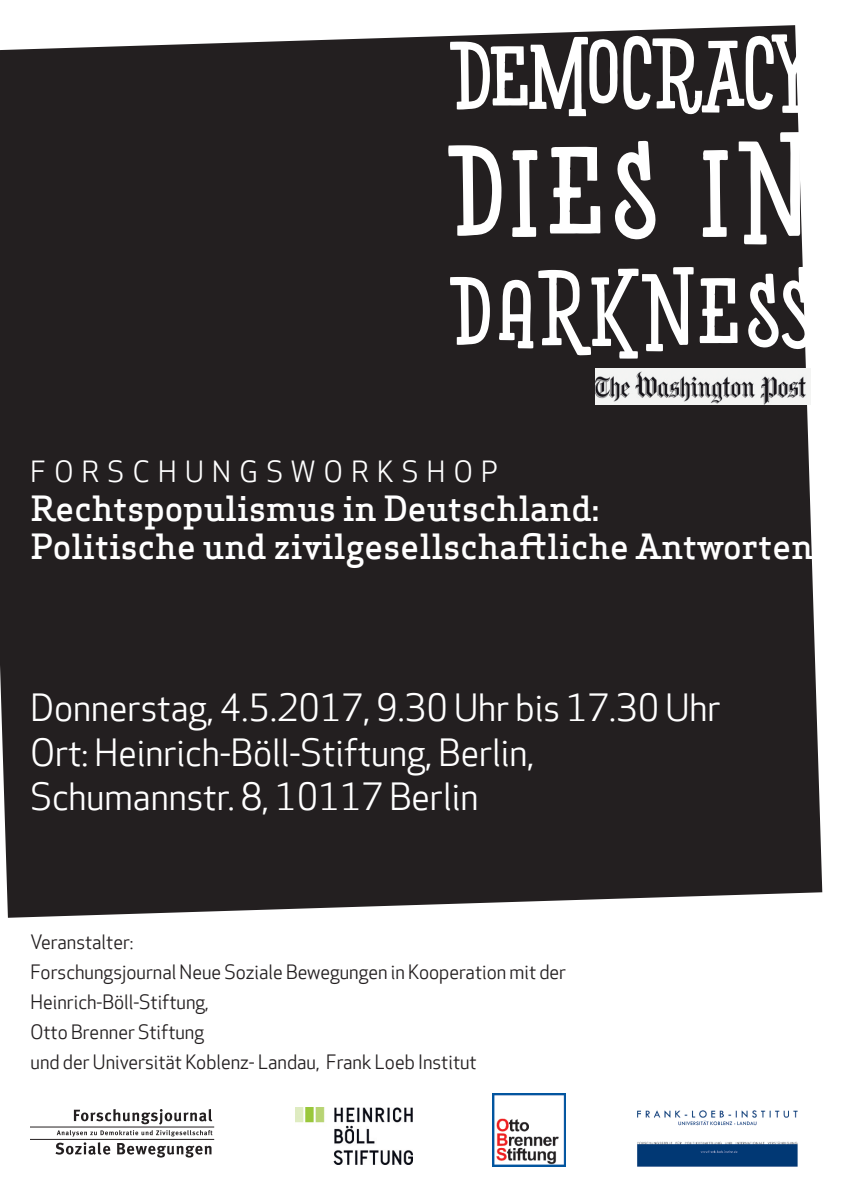
<style>
.page{position:relative;width:845px;height:1196px;background:#fff}
.page>*{position:absolute;margin:0;border:0;box-sizing:border-box;transform-origin:0 0}
.t1{font:192px "Pistacho Serif 2";letter-spacing:.05em;color:#fff}
.t2{font:144px "Pistacho Serif 2";color:#fff}
.t3{font:144px "Pistacho Serif 2";letter-spacing:.04em;color:#fff}
.t4{font:36px/44.8px "Apex New";color:#fff}
.t5{font:500 34px/38.8px "Apex Serif";color:#fff}
.t6{font:28px "Apex New";letter-spacing:.3em;color:#fff}
.t7{font:19px/30px "Apex New";color:#231f20}
</style>
<div class="page">
<div style="left:0;top:25px;width:822px;height:892px;background:#231f20"></div>
<img style="left:595px;top:369px;width:215px;height:36px">
<svg style="left:74px;top:1109px;width:138px;height:15px"></svg>
<svg style="left:55px;top:1142px;width:55px;height:12px"></svg>
<svg style="left:117px;top:1143px;width:94px;height:14px"></svg>
<hr style="left:31px;top:1126px;width:183px;height:1px;background:#231f20">
<hr style="left:31px;top:1138px;width:183px;height:1px;background:#231f20">
<svg style="left:57px;top:1130px;width:155px;height:6px"></svg>
<img style="left:295px;top:1107px;width:117px;height:57px">
<img style="left:493px;top:1093px;width:73px;height:73px">
<img style="left:637px;top:1110px;width:161px;height:57px">
<h2 class="t2" style="left:455px;top:15px;width:360px">Democracy</h2>
<h1 class="t1" style="left:455px;top:110px;width:360px">DIES IN</h1>
<h2 class="t3" style="left:455px;top:250px;width:360px">DARKNESS</h2>
<h3 class="t6" style="left:31px;top:461px;width:468px">Forschungsworkshop</h3>
<h3 class="t5" style="left:31px;top:492px;width:784px">Rechtspopulismus in Deutschland:<br>Politische und zivilgesellschaftliche Antworten</h3>
<h3 class="t4" style="left:31px;top:689px;width:691px">Donnerstag, 4.5.2017, 9.30 uhr bis 17.30 uhr ort: heinrich-Böll-stiftung, Berlin, schumannstr. 8, 10117 Berlin</h3>
<p class="t7" style="left:31px;top:928px;width:537px">Veranstalter:<br>Forschungsjournal neue soziale Bewegungen in kooperation mit der heinrich-Böll-stiftung,<br>otto Brenner stiftung<br>und der universität koblenz- Landau, Frank Loeb Institut</p>
</div>
